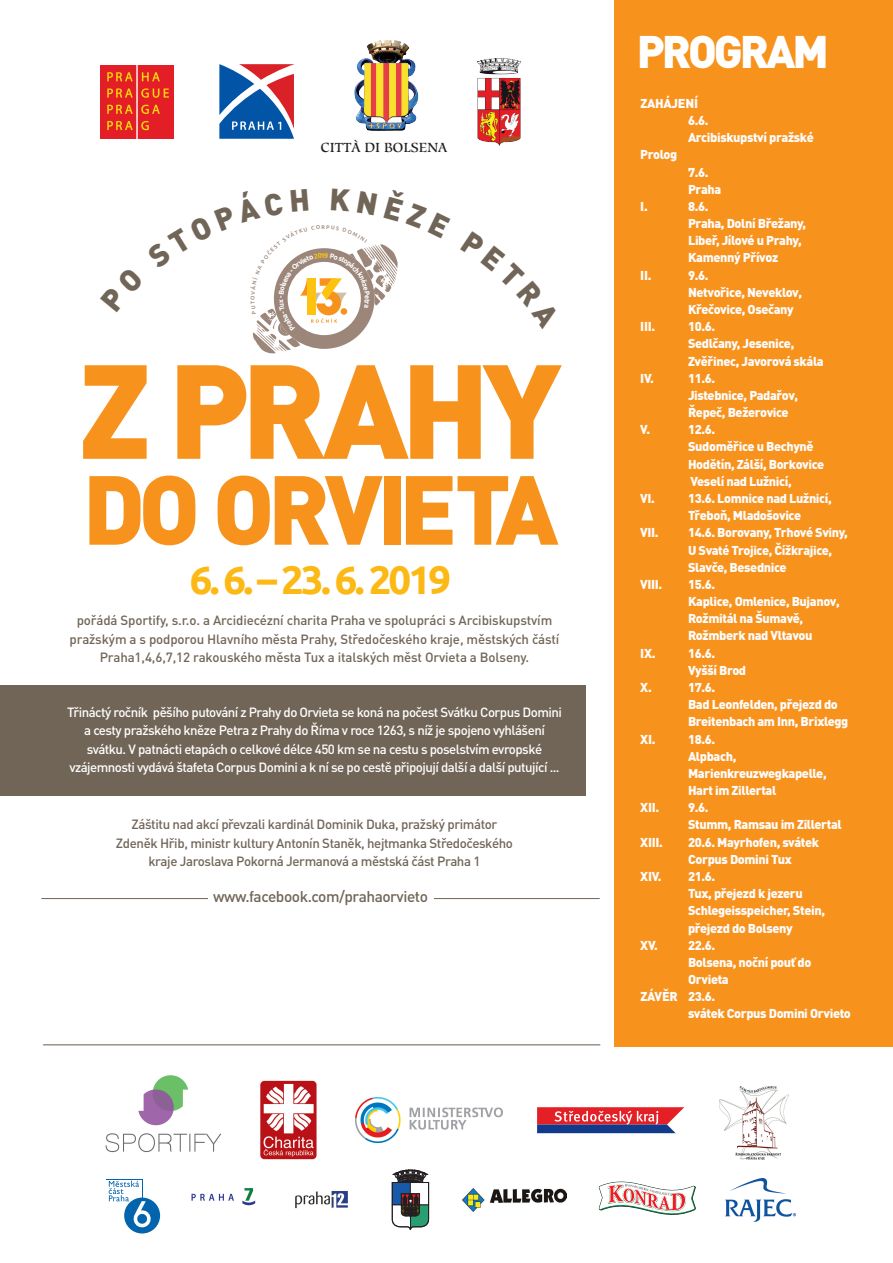
<style>
.page{position:relative;width:893px;height:1263px;background:#fff}
.page>*{position:absolute;margin:0;border:0;box-sizing:border-box;transform-origin:0 0}
.t1{font:900 131.4px "DIN Pro";letter-spacing:-.06em;color:#f7931d}
.t2{font:900 96.3px "DIN Pro";letter-spacing:-.07em;color:#f7931d}
.t3{font:900 45.08px "DIN Pro";letter-spacing:-.07em;color:#fff}
.t4{font:700 39.97px "Ubuntu";letter-spacing:-.07em;color:#fcb814}
.t5{font:500 15.45px "DIN Pro";letter-spacing:-.03em;color:#716557}
.t6{font:500 13.27px/18.5px "DIN Pro";letter-spacing:-.02em;color:#716557;text-align:center}
.t7{font:500 13.27px/18.5px "DIN Pro";letter-spacing:-.04em;color:#fff;text-align:center}
.t8{font:500 13.12px "Hiroshige";color:#231f20}
.t9{font:900 12.75px "DIN Pro";letter-spacing:-.03em;color:#fefcfd}
</style>
<div class="page">
<div style="left:614px;top:0;width:279px;height:1046px;background:#f7931d"></div>
<svg style="left:392px;top:1169px;width:37px;height:61px"></svg>
<hr style="left:43px;top:1044px;width:557px;height:1px;background:#716557">
<img style="left:105px;top:1075px;width:116px;height:78px">
<img style="left:726px;top:1178px;width:69px;height:43px">
<img style="left:719px;top:1087px;width:70px;height:72px">
<svg style="left:599px;top:1181px;width:97px;height:34px"></svg>
<svg style="left:537px;top:1107px;width:147px;height:26px;background:#aa4f6a"></svg>
<img style="left:356px;top:1098px;width:147px;height:45px">
<img style="left:463px;top:1189px;width:103px;height:22px">
<img style="left:260px;top:1080px;width:57px;height:80px">
<img style="left:295px;top:1191px;width:53px;height:18px">
<img style="left:191px;top:1188px;width:64px;height:17px">
<svg style="left:106px;top:1179px;width:36px;height:1px"></svg>
<svg style="left:108px;top:1181px;width:1px;height:20px"></svg>
<div style="left:124px;top:1197px;width:36px;height:36px;background:#0164ad;border-radius:50%"></div>
<svg style="left:109px;top:1180px;width:43px;height:48px"></svg>
<img style="left:100px;top:65px;width:73px;height:73px">
<img style="left:354px;top:40px;width:65px;height:91px">
<img style="left:477px;top:58px;width:45px;height:88px">
<svg style="left:219px;top:64px;width:75px;height:75px"></svg>
<div style="left:0;top:685px;width:585px;height:111px;background:#716557"></div>
<hr style="left:42px;top:898px;width:557px;height:1px;background:#716557">
<div style="left:208px;top:889px;width:225px;height:24px;background:#fff"></div>
<svg style="left:252px;top:244px;width:146px;height:109px"></svg>
<p class="t8" style="left:321px;top:139px;width:128px">CITTà DI BOLSENA</p>
<p class="t1" style="left:79px;top:322px;width:484px">Z PRAHY</p>
<p class="t2" style="left:82px;top:444px;width:477px">DO ORVIETA</p>
<p class="t4" style="left:190px;top:556px;width:263px">6. 6. – 23. 6. 2019</p>
<p class="t6" style="left:70px;top:610px;width:491px">pořádá Sportify, s.r.o. a Arcidiecézní charita Praha ve spolupráci s Arcibiskupstvím pražským a s podporou Hlavního města Prahy, Středočeského kraje, městských částí<br>Praha1,4,6,7,12 rakouského města Tux a italských měst Orvieta a Bolseny.</p>
<p class="t7" style="left:67px;top:702px;width:496px">Třináctý ročník pěšího putování z Prahy do Orvieta se koná na počest Svátku Corpus Domini a cesty pražského kněze Petra z Prahy do Říma v roce 1263, s níž je spojeno vyhlášení</p>
<p class="t7" style="left:87px;top:739px;width:457px">svátku. V patnácti etapách o celkové délce 450 km se na cestu s poselstvím evropské</p>
<p class="t7" style="left:69px;top:758px;width:492px">vzájemnosti vydává štafeta Corpus Domini a k ní se po cestě připojují další a další putující ...</p>
<p class="t6" style="left:132px;top:815px;width:367px">Záštitu nad akcí převzali kardinál Dominik Duka, pražský primátor</p>
<p class="t6" style="left:116px;top:833px;width:399px">Zdeněk Hřib, ministr kultury Antonín Staněk, hejtmanka Středočeského</p>
<p class="t6" style="left:148px;top:852px;width:334px">kraje Jaroslava Pokorná Jermanová a městská část Praha 1</p>
<p class="t5" style="left:213px;top:886px;width:216px">www.facebook.com/prahaorvieto</p>
<p class="t3" style="left:637px;top:21px;width:193px">PROGRAM</p>
<p class="t9" style="left:640px;top:95px;width:59px">ZAHÁJENÍ</p>
<p class="t9" style="left:688px;top:112px;width:22px">6.6.</p>
<p class="t9" style="left:688px;top:129px;width:127px">Arcibiskupství pražské</p>
<p class="t9" style="left:640px;top:146px;width:38px">Prolog</p>
<p class="t9" style="left:688px;top:163px;width:22px">7.6.</p>
<p class="t9" style="left:688px;top:180px;width:35px">Praha</p>
<p class="t9" style="left:640px;top:198px;width:9px">I.</p>
<p class="t9" style="left:688px;top:198px;width:22px">8.6.</p>
<p class="t9" style="left:688px;top:215px;width:120px">Praha, Dolní Břežany,</p>
<p class="t9" style="left:688px;top:232px;width:115px">Libeř, Jílové u Prahy,</p>
<p class="t9" style="left:688px;top:249px;width:92px">Kamenný Přívoz</p>
<p class="t9" style="left:640px;top:266px;width:13px">II.</p>
<p class="t9" style="left:688px;top:266px;width:22px">9.6.</p>
<p class="t9" style="left:688px;top:283px;width:116px">Netvořice, Neveklov,</p>
<p class="t9" style="left:688px;top:301px;width:107px">Křečovice, Osečany</p>
<p class="t9" style="left:640px;top:318px;width:16px">III.</p>
<p class="t9" style="left:688px;top:318px;width:29px">10.6.</p>
<p class="t9" style="left:688px;top:335px;width:108px">Sedlčany, Jesenice,</p>
<p class="t9" style="left:688px;top:352px;width:137px">Zvěřinec, Javorová skála</p>
<p class="t9" style="left:640px;top:369px;width:15px">IV.</p>
<p class="t9" style="left:688px;top:369px;width:29px">11.6.</p>
<p class="t9" style="left:688px;top:387px;width:112px">Jistebnice, Padařov,</p>
<p class="t9" style="left:688px;top:404px;width:102px">Řepeč, Bežerovice</p>
<p class="t9" style="left:640px;top:421px;width:11px">V.</p>
<p class="t9" style="left:688px;top:421px;width:29px">12.6.</p>
<p class="t9" style="left:688px;top:438px;width:127px">Sudoměřice u Bechyně</p>
<p class="t9" style="left:688px;top:455px;width:138px">Hodětín, Zálší, Borkovice</p>
<p class="t9" style="left:690px;top:472px;width:103px">Veselí nad Lužnicí,</p>
<p class="t9" style="left:640px;top:490px;width:16px">VI.</p>
<p class="t9" style="left:688px;top:490px;width:145px">13.6. Lomnice nad Lužnicí,</p>
<p class="t9" style="left:688px;top:507px;width:115px">Třeboň, Mladošovice</p>
<p class="t9" style="left:640px;top:524px;width:20px">VII.</p>
<p class="t9" style="left:688px;top:524px;width:161px">14.6. Borovany, Trhové Sviny,</p>
<p class="t9" style="left:688px;top:541px;width:146px">U Svaté Trojice, Čížkrajice,</p>
<p class="t9" style="left:688px;top:558px;width:100px">Slavče, Besednice</p>
<p class="t9" style="left:640px;top:576px;width:24px">VIII.</p>
<p class="t9" style="left:688px;top:576px;width:29px">15.6.</p>
<p class="t9" style="left:688px;top:593px;width:153px">Kaplice, Omlenice, Bujanov,</p>
<p class="t9" style="left:688px;top:610px;width:117px">Rožmitál na Šumavě,</p>
<p class="t9" style="left:688px;top:627px;width:126px">Rožmberk nad Vltavou</p>
<p class="t9" style="left:640px;top:644px;width:17px">IX.</p>
<p class="t9" style="left:688px;top:644px;width:29px">16.6.</p>
<p class="t9" style="left:688px;top:661px;width:60px">Vyšší Brod</p>
<p class="t9" style="left:640px;top:679px;width:13px">X.</p>
<p class="t9" style="left:688px;top:679px;width:29px">17.6.</p>
<p class="t9" style="left:688px;top:696px;width:151px">Bad Leonfelden, přejezd do</p>
<p class="t9" style="left:688px;top:713px;width:162px">Breitenbach am Inn, Brixlegg</p>
<p class="t9" style="left:640px;top:730px;width:17px">XI.</p>
<p class="t9" style="left:688px;top:730px;width:29px">18.6.</p>
<p class="t9" style="left:688px;top:747px;width:50px">Alpbach,</p>
<p class="t9" style="left:688px;top:765px;width:140px">Marienkreuzwegkapelle,</p>
<p class="t9" style="left:688px;top:782px;width:90px">Hart im Zillertal</p>
<p class="t9" style="left:640px;top:799px;width:20px">XII.</p>
<p class="t9" style="left:688px;top:799px;width:22px">9.6.</p>
<p class="t9" style="left:688px;top:816px;width:155px">Stumm, Ramsau im Zillertal</p>
<p class="t9" style="left:640px;top:833px;width:24px">XIII.</p>
<p class="t9" style="left:688px;top:833px;width:133px">20.6. Mayrhofen, svátek</p>
<p class="t9" style="left:688px;top:850px;width:105px">Corpus Domini Tux</p>
<p class="t9" style="left:640px;top:868px;width:23px">XIV.</p>
<p class="t9" style="left:688px;top:868px;width:29px">21.6.</p>
<p class="t9" style="left:688px;top:885px;width:116px">Tux, přejezd k jezeru</p>
<p class="t9" style="left:688px;top:902px;width:138px">Schlegeisspeicher, Stein,</p>
<p class="t9" style="left:688px;top:919px;width:106px">přejezd do Bolseny</p>
<p class="t9" style="left:640px;top:936px;width:76px">XV. 22.6.</p>
<p class="t9" style="left:688px;top:953px;width:125px">Bolsena, noční pouť do</p>
<p class="t9" style="left:688px;top:971px;width:42px">Orvieta</p>
<p class="t9" style="left:640px;top:988px;width:76px">ZÁVĚR 23.6.</p>
<p class="t9" style="left:688px;top:1005px;width:164px">svátek Corpus Domini Orvieto</p>
</div>
